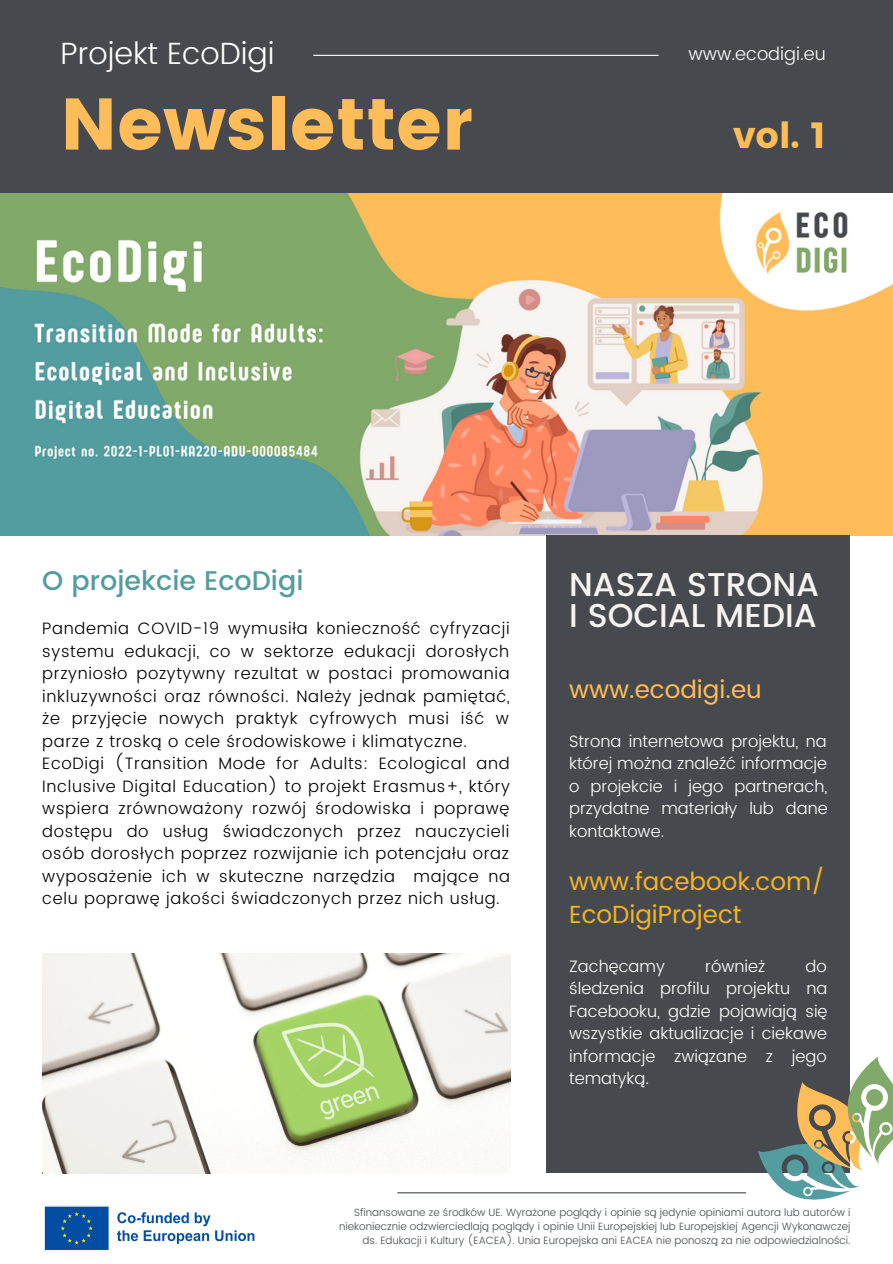
<style>
.page{position:relative;width:893px;height:1264px;background:#fff}
.page>*{position:absolute;margin:0;border:0;box-sizing:border-box;transform-origin:0 0}
.t1{font:72.75px "Poppins";color:#ffbd59}
.t2{font:36px "Poppins";color:#ffbd59}
.t3{font:500 33px "Poppins";color:#f6f3f0}
.t4{font:300 30.6px "Poppins";color:#fff}
.t5{font:500 27px "Poppins";color:#539c9f}
.t6{font:24.75px/33.8px "Poppins";color:#f4b324}
.t7{font:24.75px "Poppins";color:#ffbd59}
.t8{font:300 18px "Poppins";color:#fff}
.t9{font:300 16.5px/22.5px "Poppins";letter-spacing:.04em;color:#000;text-align:justify}
.t10{font:300 16.5px/22.5px "Poppins";color:#fff;text-align:justify}
.t11{font:300 10.5px/14px "Poppins";color:#464a4e;text-align:right}
</style>
<div class="page">
<img style="left:0;top:193px;width:892px;height:342px">
<div style="left:0;top:0;width:892px;height:193px;background:#464a4e"></div>
<div style="left:546px;top:535px;width:304px;height:637px;background:#464a4e"></div>
<hr style="left:313px;top:55px;width:345px;height:1px;background:#fff">
<hr style="left:397px;top:1192px;width:349px;height:1px;background:#464a4e">
<img style="left:44px;top:1205px;width:211px;height:45px">
<img style="left:42px;top:953px;width:468px;height:220px">
<svg style="left:751px;top:1057px;width:141px;height:143px"></svg>
<div style="left:881px;top:1124px;width:9px;height:9px;background:#81a969;border-radius:50%"></div>
<p class="t4" style="left:60px;top:36px;width:215px">Projekt EcoDigi</p>
<p class="t1" style="left:60px;top:82px;width:414px">Newsletter</p>
<p class="t8" style="left:688px;top:43px;width:139px">www.ecodigi.eu</p>
<p class="t2" style="left:733px;top:115px;width:94px">vol. 1</p>
<p class="t5" style="left:42px;top:565px;width:263px">O projekcie EcoDigi</p>
<p class="t9" style="left:42px;top:617px;width:469px">Pandemia COVID-19 wymusiła konieczność cyfryzacji</p>
<p class="t9" style="left:42px;top:640px;width:469px">systemu edukacji, co w sektorze edukacji dorosłych przyniosło pozytywny rezultat w postaci promowania inkluzywności oraz równości. Należy jednak pamiętać, że przyjęcie nowych praktyk cyfrowych musi iść w parze z troską o cele środowiskowe i klimatyczne.</p>
<p class="t9" style="left:42px;top:752px;width:469px">EcoDigi (Transition Mode for Adults: Ecological and Inclusive Digital Education) to projekt Erasmus+, który wspiera zrównoważony rozwój środowiska i poprawę dostępu do usług świadczonych przez nauczycieli osób dorosłych poprzez rozwijanie ich potencjału oraz wyposażenie ich w skuteczne narzędzia mające na celu poprawę jakości świadczonych przez nich usług.</p>
<p class="t3" style="left:569px;top:565px;width:251px">NASZA STRONA</p>
<p class="t3" style="left:569px;top:596px;width:249px">I SOCIAL MEDIA</p>
<p class="t7" style="left:569px;top:675px;width:194px">www.ecodigi.eu</p>
<p class="t10" style="left:569px;top:729px;width:260px">Strona internetowa projektu, na której można znaleźć informacje o projekcie i jego partnerach, przydatne materiały lub dane kontaktowe.</p>
<p class="t6" style="left:569px;top:864px;width:257px">www.facebook.com/<br>EcoDigiProject</p>
<p class="t10" style="left:569px;top:954px;width:97px">Zachęcamy</p>
<p class="t10" style="left:705px;top:954px;width:62px">również</p>
<p class="t10" style="left:569px;top:954px;width:260px;text-indent:236px">do śledzenia profilu projektu na Facebooku, gdzie pojawiają się wszystkie aktualizacje i ciekawe informacje związane z jego tematyką.</p>
<p class="t11" style="left:339px;top:1205px;width:512px">Sfinansowane ze środków UE. Wyrażone poglądy i opinie są jedynie opiniami autora lub autorów i niekoniecznie odzwierciedlają poglądy i opinie Unii Europejskiej lub Europejskiej Agencji Wykonawczej ds. Edukacji i Kultury (EACEA). Unia Europejska ani EACEA nie ponoszą za nie odpowiedzialności.</p>
</div>
